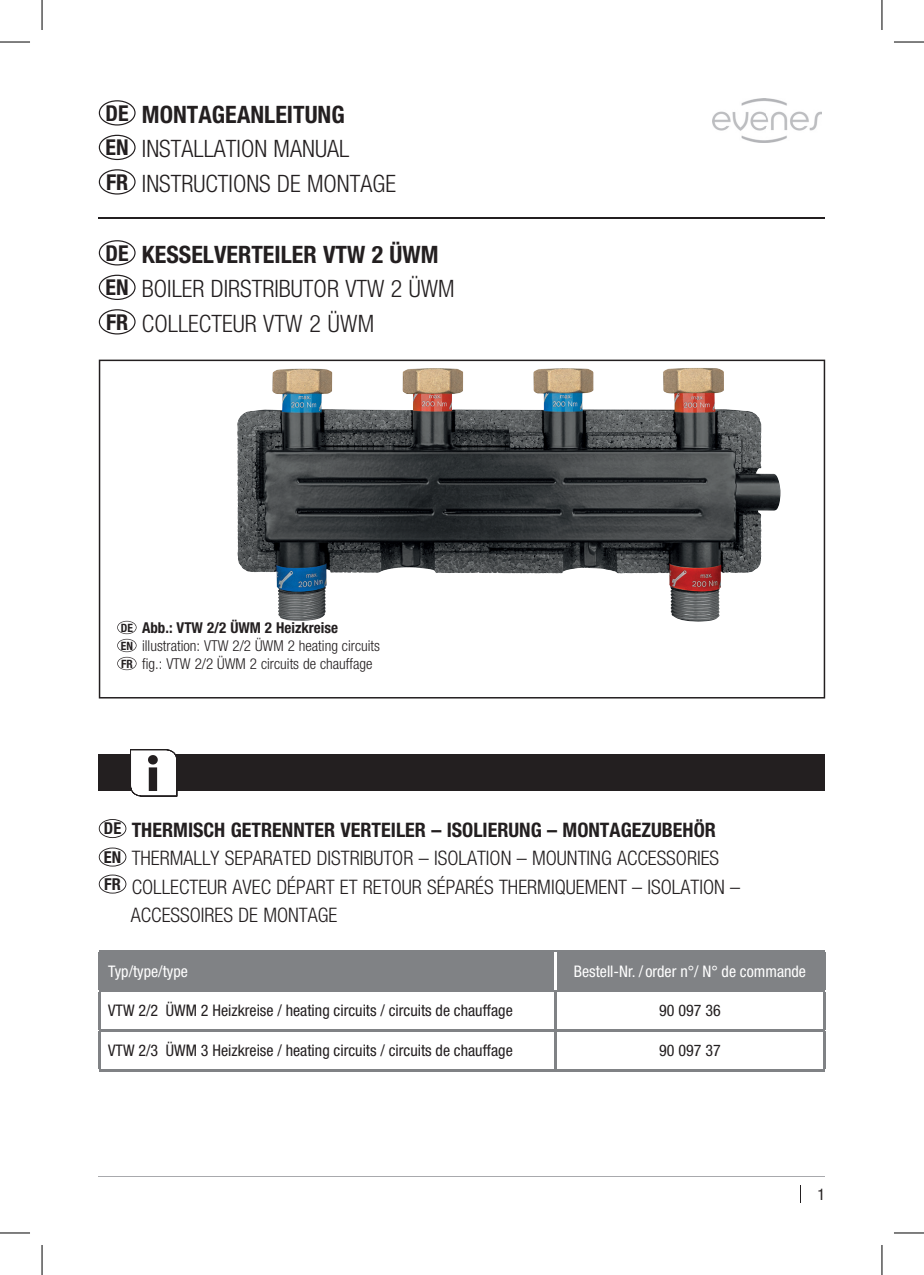
<style>
.page{position:relative;width:924px;height:1275px;background:#fff}
.page>*{position:absolute;margin:0;border:0;box-sizing:border-box;transform-origin:0 0}
.t1{font:300 condensed 24px/34.4px "Helvetica Neue LT Pro";color:#231f20}
.t2{font:300 condensed 20px "Helvetica Neue LT Pro";color:#231f20}
.t3{font:700 condensed 20px "Helvetica Neue LT Pro";color:#231f20}
.t4{font:condensed 16px "Helvetica Neue LT Pro";color:#231f20}
.t5{font:condensed 16px "Helvetica Neue LT Pro";color:#fff}
.t6{font:300 condensed 15px/18px "Helvetica Neue LT Pro";color:#231f20}
.s1{font-weight:700;font-size:21.8px}
.s2{font-weight:700}
.s3{font-weight:700;font-size:11.4px}
.s4{font-size:16.4px}
.s5{font-weight:700;font-size:16.4px}
</style>
<div class="page">
<svg style="left:800px;top:1185px;width:1px;height:17px"></svg>
<img style="left:712px;top:99px;width:109px;height:44px">
<hr style="left:99px;top:1176px;width:725px;height:1px;background:#a8a9ad">
<svg style="left:99px;top:359px;width:725px;height:339px"></svg>
<svg style="left:117px;top:621px;width:19px;height:49px"></svg>
<svg style="left:99px;top:240px;width:36px;height:25px"></svg>
<svg style="left:99px;top:275px;width:36px;height:25px"></svg>
<svg style="left:99px;top:309px;width:36px;height:25px"></svg>
<svg style="left:99px;top:819px;width:27px;height:19px"></svg>
<svg style="left:99px;top:847px;width:27px;height:19px"></svg>
<svg style="left:99px;top:874px;width:27px;height:19px"></svg>
<svg style="left:99px;top:100px;width:36px;height:26px"></svg>
<svg style="left:99px;top:135px;width:36px;height:25px"></svg>
<svg style="left:99px;top:169px;width:36px;height:26px"></svg>
<hr style="left:99px;top:217px;width:725px;height:2px;background:#231f20">
<div style="left:101px;top:952px;width:721px;height:37px;background:#808285"></div>
<hr style="left:99px;top:992px;width:2px;height:37px;background:#808285">
<hr style="left:554px;top:992px;width:2px;height:37px;background:#808285">
<hr style="left:822px;top:992px;width:2px;height:37px;background:#808285">
<hr style="left:99px;top:1029px;width:456px;height:2px;background:#808285">
<hr style="left:99px;top:1031px;width:2px;height:38px;background:#808285">
<hr style="left:555px;top:1029px;width:269px;height:2px;background:#808285">
<hr style="left:554px;top:1031px;width:2px;height:38px;background:#808285">
<hr style="left:822px;top:1031px;width:2px;height:38px;background:#808285">
<hr style="left:99px;top:1069px;width:456px;height:2px;background:#808285">
<hr style="left:555px;top:1069px;width:269px;height:2px;background:#808285">
<hr style="left:99px;top:950px;width:456px;height:2px;background:#808285">
<hr style="left:99px;top:952px;width:2px;height:37px;background:#808285">
<hr style="left:555px;top:950px;width:269px;height:2px;background:#808285">
<hr style="left:822px;top:952px;width:2px;height:37px;background:#808285">
<hr style="left:99px;top:989px;width:456px;height:3px;background:#808285">
<hr style="left:555px;top:989px;width:269px;height:3px;background:#808285">
<hr style="left:554px;top:952px;width:2px;height:37px;background:#fff">
<div style="left:99px;top:753px;width:725px;height:37px;background:#231f20"></div>
<svg style="left:130px;top:749px;width:47px;height:47px"></svg>
<hr style="left:0;top:42px;width:30px;height:1px;background:#000">
<hr style="left:893px;top:42px;width:30px;height:1px;background:#000">
<hr style="left:0;top:1232px;width:30px;height:1px;background:#000">
<hr style="left:893px;top:1232px;width:30px;height:1px;background:#000">
<hr style="left:42px;top:0;width:1px;height:30px;background:#000">
<hr style="left:42px;top:1245px;width:1px;height:30px;background:#000">
<hr style="left:881px;top:0;width:1px;height:30px;background:#000">
<hr style="left:881px;top:1245px;width:1px;height:30px;background:#000">
<p class="t1" style="left:106px;top:97px;width:292px"><span class="s1">DE</span> <span class="s2">MONTAGEANLEITUNG<br></span><span class="s1">EN</span> INSTALLATION MANUAL<br><span class="s1">FR</span> INSTRUCTIONS DE MONTAGE</p>
<p class="t1" style="left:106px;top:237px;width:350px"><span class="s1">DE</span> <span class="s2">KESSELVERTEILER VTW 2 ÜWM<br></span><span class="s1">EN</span> BOILER DIRSTRIBUTOR VTW 2 ÜWM<br><span class="s1">FR</span> COLLECTEUR VTW 2 ÜWM</p>
<p class="t6" style="left:121px;top:618px;width:260px"><span class="s3">DE</span> <span class="s2">Abb.: VTW 2/2 ÜWM 2 Heizkreise<br></span><span class="s3">EN</span> illustration: VTW 2/2 ÜWM 2 heating circuits<br><span class="s3">FR</span> fig.: VTW 2/2 ÜWM 2 circuits de chauffage</p>
<p class="t3" style="left:104px;top:817px;width:613px"><span class="s4">DE</span> THERMISCH GETRENNTER VERTEILER – ISOLIERUNG – MONTAGEZUBEHÖR</p>
<p class="t2" style="left:104px;top:846px;width:616px"><span class="s5">EN</span> THERMALLY SEPARATED DISTRIBUTOR – ISOLATION – MOUNTING ACCESSORIES</p>
<p class="t2" style="left:104px;top:875px;width:637px"><sup>FR</sup> COLLECTEUR AVEC DÉPART ET RETOUR SÉPARÉS THERMIQUEMENT – ISOLATION –</p>
<p class="t2" style="left:131px;top:903px;width:208px">ACCESSOIRES DE MONTAGE</p>
<p class="t5" style="left:108px;top:961px;width:81px">Typ/type/type</p>
<p class="t5" style="left:573px;top:961px;width:234px">Bestell-Nr. / order n°/ N° de commande</p>
<p class="t4" style="left:108px;top:1001px;width:406px">VTW 2/2 ÜWM 2 Heizkreise / heating circuits / circuits de chauffage</p>
<p class="t4" style="left:659px;top:1001px;width:63px">90 097 36</p>
<p class="t4" style="left:108px;top:1041px;width:406px">VTW 2/3 ÜWM 3 Heizkreise / heating circuits / circuits de chauffage</p>
<p class="t4" style="left:659px;top:1041px;width:63px">90 097 37</p>
<p class="t4" style="left:817px;top:1184px;width:9px">1</p>
</div>
